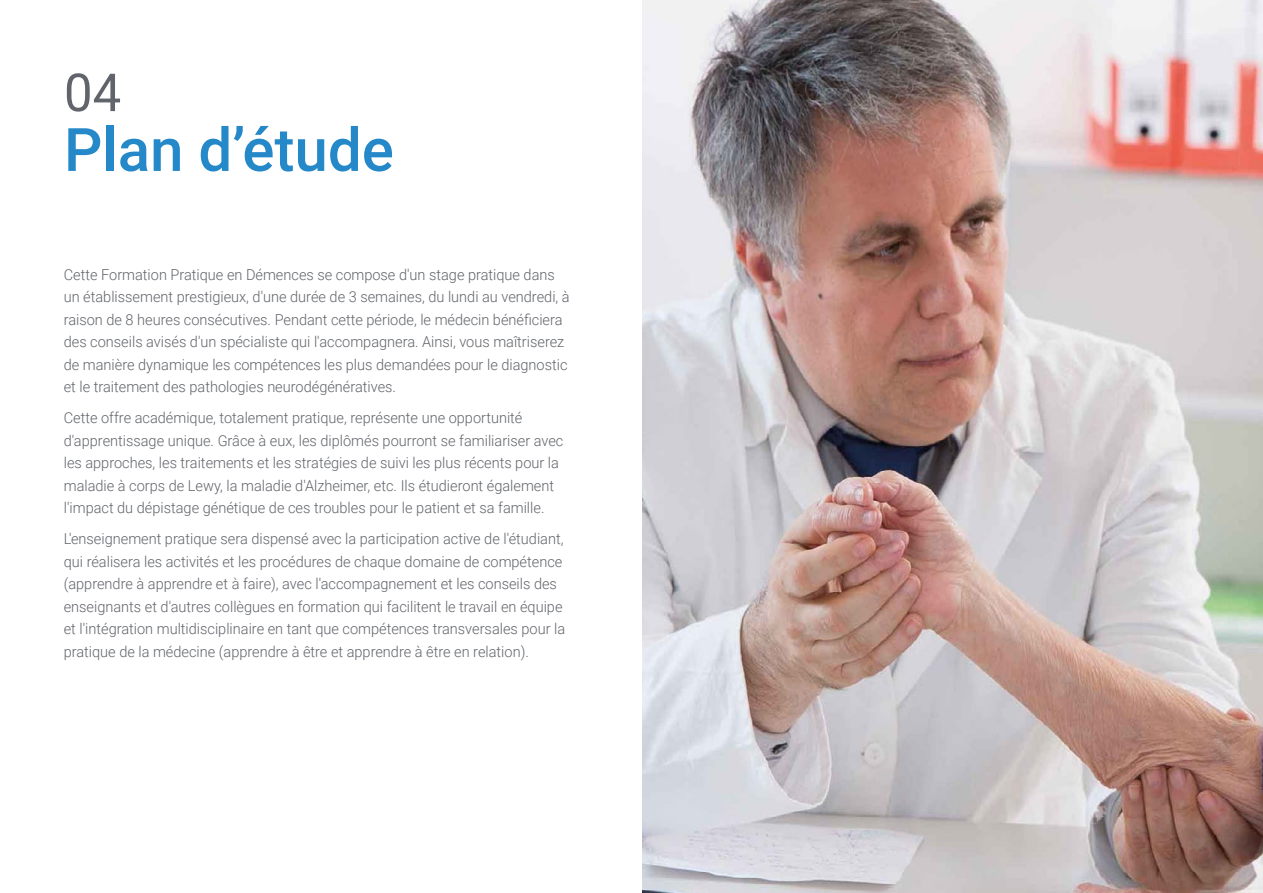
<style>
.page{position:relative;width:1263px;height:893px;background:#fff}
.page>*{position:absolute;margin:0;border:0;box-sizing:border-box;transform-origin:0 0}
.t1{font:500 60px "Roboto";color:#2488c9}
.t2{font:52.5px "Roboto";color:#61646a}
.t3{font:300 15px/22.5px "Roboto";color:#61646a}
</style>
<div class="page">
<img style="left:642px;top:0;width:621px;height:893px">
<h2 class="t2" style="left:64px;top:56px;width:59px">04</h2>
<h1 class="t1" style="left:64px;top:108px;width:331px">Plan d’étude</h1>
<p class="t3" style="left:64px;top:262px;width:507px">Cette Formation Pratique en Démences se compose d'un stage pratique dans un établissement prestigieux, d'une durée de 3 semaines, du lundi au vendredi, à raison de 8 heures consécutives. Pendant cette période, le médecin bénéficiera des conseils avisés d'un spécialiste qui l'accompagnera. Ainsi, vous maîtriserez de manière dynamique les compétences les plus demandées pour le diagnostic et le traitement des pathologies neurodégénératives.</p>
<p class="t3" style="left:64px;top:406px;width:501px">Cette offre académique, totalement pratique, représente une opportunité d'apprentissage unique. Grâce à eux, les diplômés pourront se familiariser avec les approches, les traitements et les stratégies de suivi les plus récents pour la maladie à corps de Lewy, la maladie d'Alzheimer, etc. Ils étudieront également l'impact du dépistage génétique de ces troubles pour le patient et sa famille.</p>
<p class="t3" style="left:64px;top:527px;width:503px">L'enseignement pratique sera dispensé avec la participation active de l'étudiant, qui réalisera les activités et les procédures de chaque domaine de compétence (apprendre à apprendre et à faire), avec l'accompagnement et les conseils des enseignants et d'autres collègues en formation qui facilitent le travail en équipe et l'intégration multidisciplinaire en tant que compétences transversales pour la pratique de la médecine (apprendre à être et apprendre à être en relation).</p>
</div>
